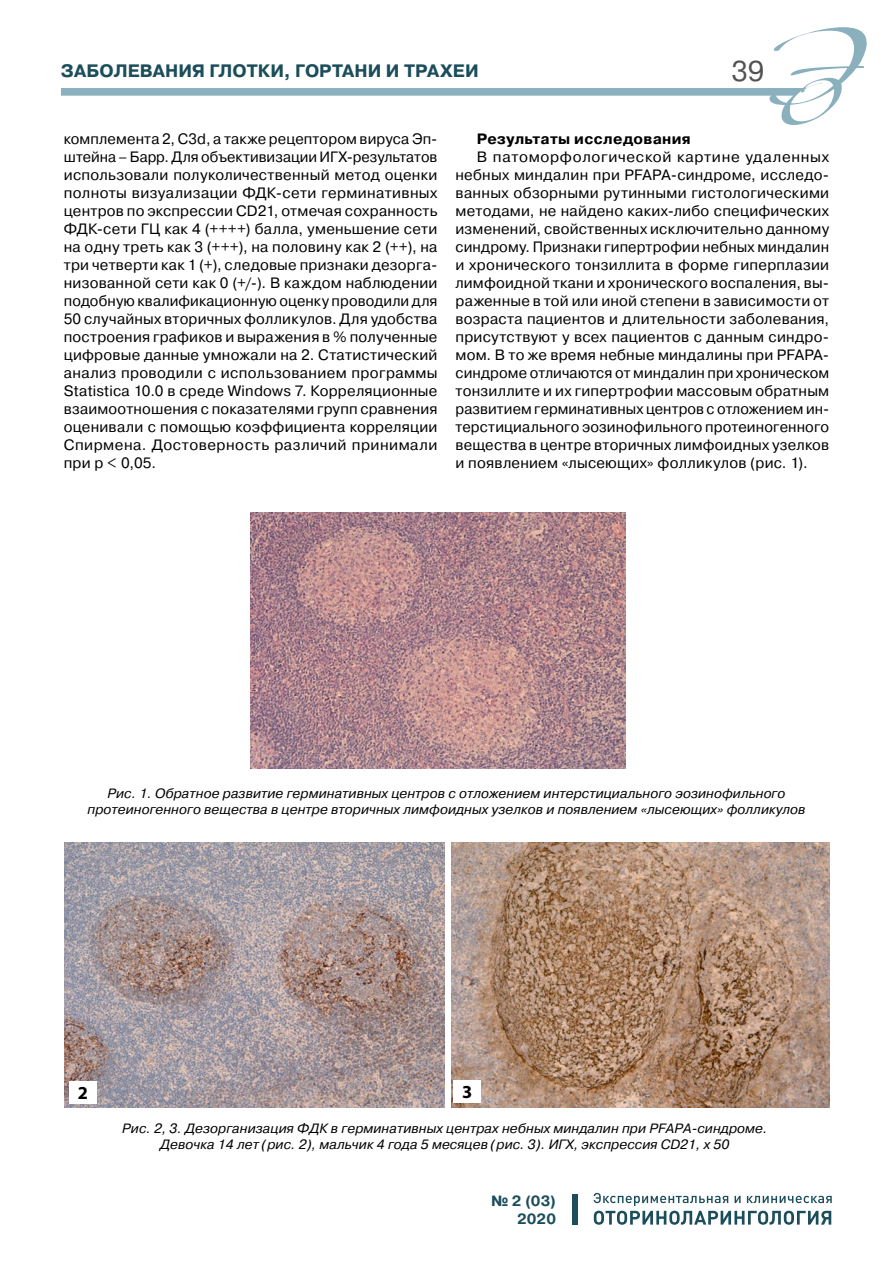
<style>
.page{position:relative;width:893px;height:1263px;background:#fff}
.page>*{position:absolute;margin:0;border:0;box-sizing:border-box;transform-origin:0 0}
.t1{font:28.5px "Pragmatica C";color:#515254}
.t2{font:700 18.3px "Myriad Pro";color:#000}
.t3{font:700 18px "Pragmatica C";color:#1b4d5b}
.t4{font:15px/18px "Pragmatica C";letter-spacing:.025em;color:#000;text-align:justify}
.t5{font:700 15px "Pragmatica C";letter-spacing:.02em;color:#000}
.t6{font:700 14.85px/17.5px "Pragmatica C";letter-spacing:.01em;color:#1b4d5b;text-align:right}
.t7{font:italic 13.5px/16.2px "Pragmatica C";letter-spacing:.005em;color:#000;text-align:center}
</style>
<div class="page">
<svg style="left:61px;top:27px;width:806px;height:98px"></svg>
<svg style="left:594px;top:1193px;width:238px;height:32px"></svg>
<div style="left:572px;top:1194px;width:5px;height:31px;background:#1b4d5b"></div>
<img style="left:251px;top:512px;width:374px;height:257px">
<img style="left:65px;top:843px;width:380px;height:264px">
<img style="left:451px;top:843px;width:378px;height:264px">
<div style="left:69px;top:1081px;width:28px;height:22px;background:#fff"></div>
<div style="left:453px;top:1080px;width:28px;height:22px;background:#fff"></div>
<p class="t3" style="left:61px;top:61px;width:419px">ЗАБОЛЕВАНИЯ ГЛОТКИ, ГОРТАНИ И ТРАХЕИ</p>
<h1 class="t1" style="left:731px;top:55px;width:35px">39</h1>
<p class="t4" style="left:64px;top:130px;width:375px">комплемента 2, C3d, а также рецептором вируса Эп&shy;штейна – Барр. Для объективизации ИГХ-результатов использовали полуколичественный метод оценки полноты визуализации ФДК-сети герминативных центров по экспрессии CD21, отмечая сохранность ФДК-сети ГЦ как 4 (++++) балла, уменьшение сети на одну треть как 3 (+++), на половину как 2 (++), на три четверти как 1 (+), следовые признаки дезорга&shy;низованной сети как 0 (+/-). В каждом наблюдении подобную квалификационную оценку проводили для 50 случайных вторичных фолликулов. Для удобства построения графиков и выражения в % полученные цифровые данные умножали на 2. Статистический анализ проводили с использованием программы Statistica 10.0 в среде Windows 7. Корреляционные взаимоотношения с показателями групп сравнения оценивали с помощью коэффициента корреляции Спирмена. Достоверность различий принимали при p &lt; 0,05.</p>
<p class="t5" style="left:477px;top:131px;width:216px">Результаты исследования</p>
<p class="t4" style="left:455px;top:148px;width:375px;text-indent:21px">В патоморфологической картине удаленных небных миндалин при PFAPA-синдроме, исследо&shy;ванных обзорными рутинными гистологическими методами, не найдено каких-либо специфических изменений, свойственных исключительно данному синдрому. Признаки гипертрофии небных миндалин и хронического тонзиллита в форме гиперплазии лимфоидной ткани и хронического воспаления, вы&shy;раженные в той или иной степени в зависимости от возраста пациентов и длительности заболевания, присутствуют у всех пациентов с данным синдро&shy;мом. В то же время небные миндалины при PFAPA&shy;синдроме отличаются от миндалин при хроническом тонзиллите и их гипертрофии массовым обратным развитием герминативных центров с отложением ин&shy;терстициального эозинофильного протеиногенного вещества в центре вторичных лимфоидных узелков и появлением «лысеющих» фолликулов (рис. 1).</p>
<p class="t7" style="left:87px;top:785px;width:719px">Рис. 1. Обратное развитие герминативных центров с отложением интерстициального эозинофильного протеиногенного вещества в центре вторичных лимфоидных узелков и появлением «лысеющих» фолликулов</p>
<p class="t2" style="left:78px;top:1081px;width:12px">2</p>
<p class="t2" style="left:462px;top:1080px;width:12px">3</p>
<p class="t7" style="left:122px;top:1120px;width:647px">Рис. 2, 3. Дезорганизация ФДК в герминативных центрах небных миндалин при PFAPA-синдроме.<br>Девочка 14 лет (рис. 2), мальчик 4 года 5 месяцев (рис. 3). ИГХ, экспрессия CD21, х 50</p>
<p class="t6" style="left:491px;top:1192px;width:66px">№ 2 (03)<br>2020</p>
</div>
